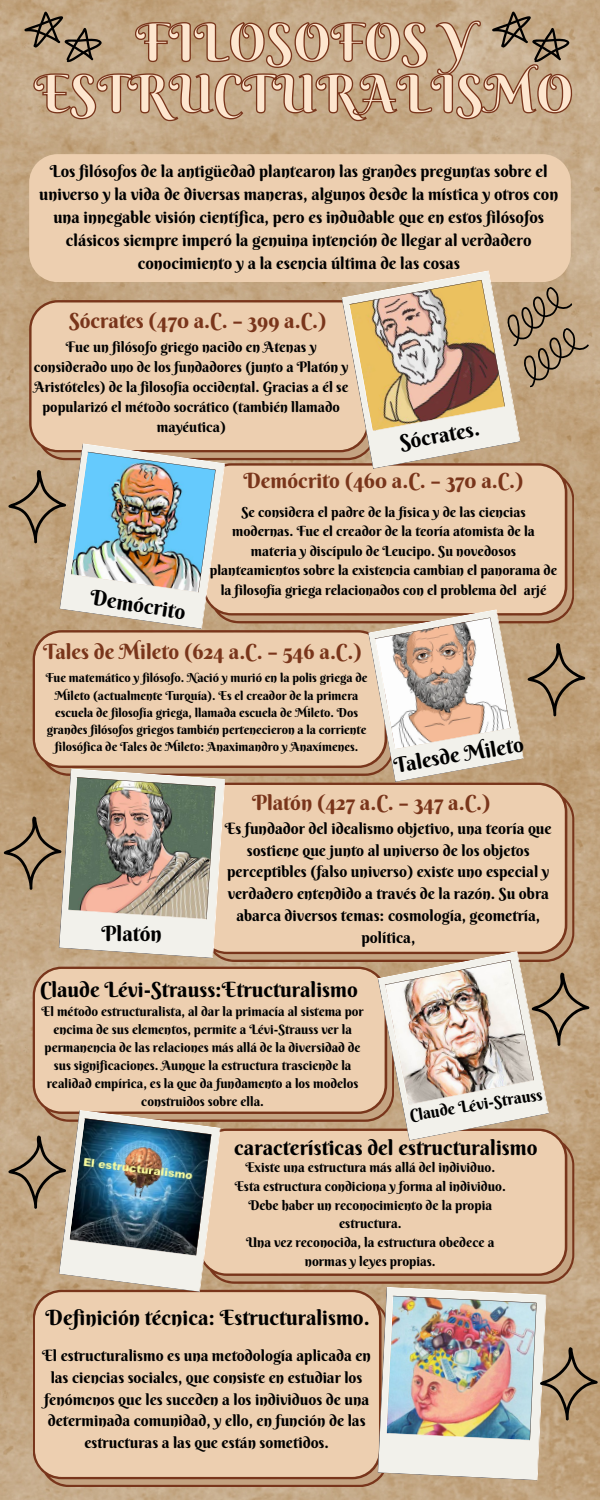
<style>
.page{position:relative;width:600px;height:1500px;background:#fff}
.page>*{position:absolute;margin:0;border:0;box-sizing:border-box;transform-origin:0 0}
.t1{font:52.4px/51.3px "Berkshire Swash";color:#fde6cf;text-align:center}
.t2{font:21px "Berkshire Swash";color:#000}
.t3{font:21px "Berkshire Swash";color:#79351b}
.t4{font:16.6px/23.1px "Berkshire Swash";color:#000;text-align:center}
.t5{font:16.1px "Berkshire Swash";color:#000}
.t6{font:15.6px/21.7px "Berkshire Swash";color:#000;text-align:center}
.t7{font:14.5px/20.1px "Berkshire Swash";color:#000;text-align:center}
.t8{font:14px/19.5px "Berkshire Swash";color:#000;text-align:center}
.t9{font:13.4px/18.7px "Berkshire Swash";color:#000;text-align:center}
.t10{font:13.1px/18px "Berkshire Swash";color:#000;text-align:center}
.t11{font:12.4px/17.3px "Berkshire Swash";color:#000;text-align:center}
</style>
<div class="page">
<img style="left:0;top:0;width:600px;height:1500px">
<div style="left:29px;top:154px;width:542px;height:128px;background:#edcfb0"></div>
<div style="left:29px;top:300px;width:312px;height:160px;background:#edcfb0"></div>
<div style="left:225px;top:463px;width:349px;height:160px;background:#edcfb0"></div>
<svg style="left:33px;top:630px;width:335px;height:146px;fill:#edcfb0"></svg>
<svg style="left:198px;top:783px;width:376px;height:179px;fill:#edcfb0"></svg>
<div style="left:33px;top:967px;width:344px;height:155px;background:#edcfb0"></div>
<svg style="left:221px;top:1129px;width:353px;height:155px;fill:#edcfb0"></svg>
<svg style="left:33px;top:1290px;width:355px;height:197px;fill:#edcfb0"></svg>
<svg style="left:24px;top:11px;width:549px;height:111px"></svg>
<svg style="left:341px;top:270px;width:255px;height:199px"></svg>
<img style="left:8px;top:443px;width:217px;height:186px">
<svg style="left:368px;top:609px;width:217px;height:173px"></svg>
<svg style="left:4px;top:768px;width:221px;height:190px"></svg>
<img style="left:377px;top:951px;width:212px;height:190px">
<img style="left:8px;top:1110px;width:213px;height:182px">
<img style="left:377px;top:1287px;width:221px;height:194px">
<p class="t1" style="left:34px;top:17px;width:541px">FILOSOFOS Y<br>ESTRUCTURALISMO</p>
<p class="t4" style="left:39px;top:159px;width:521px">Los filósofos de la antigüedad plantearon las grandes preguntas sobre el universo y la vida de diversas maneras, algunos desde la mística y otros con una innegable visión científica, pero es indudable que en estos filósofos clásicos siempre imperó la genuina intención de llegar al verdadero conocimiento y a la esencia última de las cosas</p>
<p class="t3" style="left:69px;top:307px;width:259px">Sócrates (470 a.C. – 399 a.C.)</p>
<p class="t7" style="left:34px;top:336px;width:316px">Fue un filósofo griego nacido en Atenas y considerado uno de los fundadores (junto a Platón y Aristóteles) de la filosofía occidental. Gracias a él se popularizó el método socrático (también llamado mayéutica)</p>
<p class="t2" style="left:397px;top:430px;width:82px;rotate:-11deg">Sócrates.</p>
<p class="t3" style="left:244px;top:467px;width:281px">Demócrito (460 a.C. – 370 a.C.)</p>
<p class="t8" style="left:210px;top:502px;width:349px">Se considera el padre de la física y de las ciencias modernas. Fue el creador de la teoría atomista de la materia y discípulo de Leucipo. Su novedosos planteamientos sobre la existencia cambian el panorama de la filosofía griega relacionados con el problema del arjé</p>
<p class="t2" style="left:92px;top:584px;width:98px;rotate:9deg">Demócrito</p>
<p class="t3" style="left:43px;top:638px;width:320px">Tales de Mileto (624 a.C. – 546 a.C.)</p>
<p class="t11" style="left:46px;top:669px;width:323px">Fue matemático y filósofo. Nació y murió en la polis griega de Mileto (actualmente Turquía). Es el creador de la primera escuela de filosofía griega, llamada escuela de Mileto. Dos grandes filósofos griegos también pertenecieron a la corriente filosófica de Tales de Mileto: Anaximandro y Anaxímenes.</p>
<p class="t2" style="left:392px;top:752px;width:133px;rotate:-9deg">Talesde Mileto</p>
<p class="t3" style="left:252px;top:790px;width:240px">Platón (427 a.C. – 347 a.C.)</p>
<p class="t6" style="left:225px;top:818px;width:329px">Es fundador del idealismo objetivo, una teoría que sostiene que junto al universo de los objetos perceptibles (falso universo) existe uno especial y verdadero entendido a través de la razón. Su obra abarca diversos temas: cosmología, geometría,</p>
<p class="t2" style="left:102px;top:920px;width:62px">Platón</p>
<p class="t6" style="left:362px;top:926px;width:55px">política,</p>
<p class="t2" style="left:40px;top:976px;width:319px">Claude Lévi-Strauss:Etructuralismo</p>
<p class="t10" style="left:42px;top:1002px;width:324px">El método estructuralista, al dar la primacía al sistema por encima de sus elementos, permite a Lévi-Strauss ver la permanencia de las relaciones más allá de la diversidad de sus significaciones. Aunque la estructura trasciende la realidad empírica, es la que da fundamento a los modelos construidos sobre ella.</p>
<p class="t5" style="left:408px;top:1105px;width:136px;rotate:-9deg">Claude Lévi-Strauss</p>
<p class="t2" style="left:234px;top:1134px;width:305px">características del estructuralismo</p>
<p class="t9" style="left:245px;top:1158px;width:251px">Existe una estructura más allá del individuo.</p>
<p class="t9" style="left:235px;top:1177px;width:273px">Esta estructura condiciona y forma al individuo.</p>
<p class="t9" style="left:248px;top:1196px;width:245px">Debe haber un reconocimiento de la propia estructura.</p>
<p class="t9" style="left:246px;top:1233px;width:250px">Una vez reconocida, la estructura obedece a normas y leyes propias.</p>
<p class="t2" style="left:46px;top:1304px;width:326px">Definición técnica: Estructuralismo.</p>
<p class="t6" style="left:42px;top:1345px;width:330px">El estructuralismo es una metodología aplicada en las ciencias sociales, que consiste en estudiar los fenómenos que les suceden a los individuos de una determinada comunidad, y ello, en función de las estructuras a las que están sometidos.</p>
</div>
